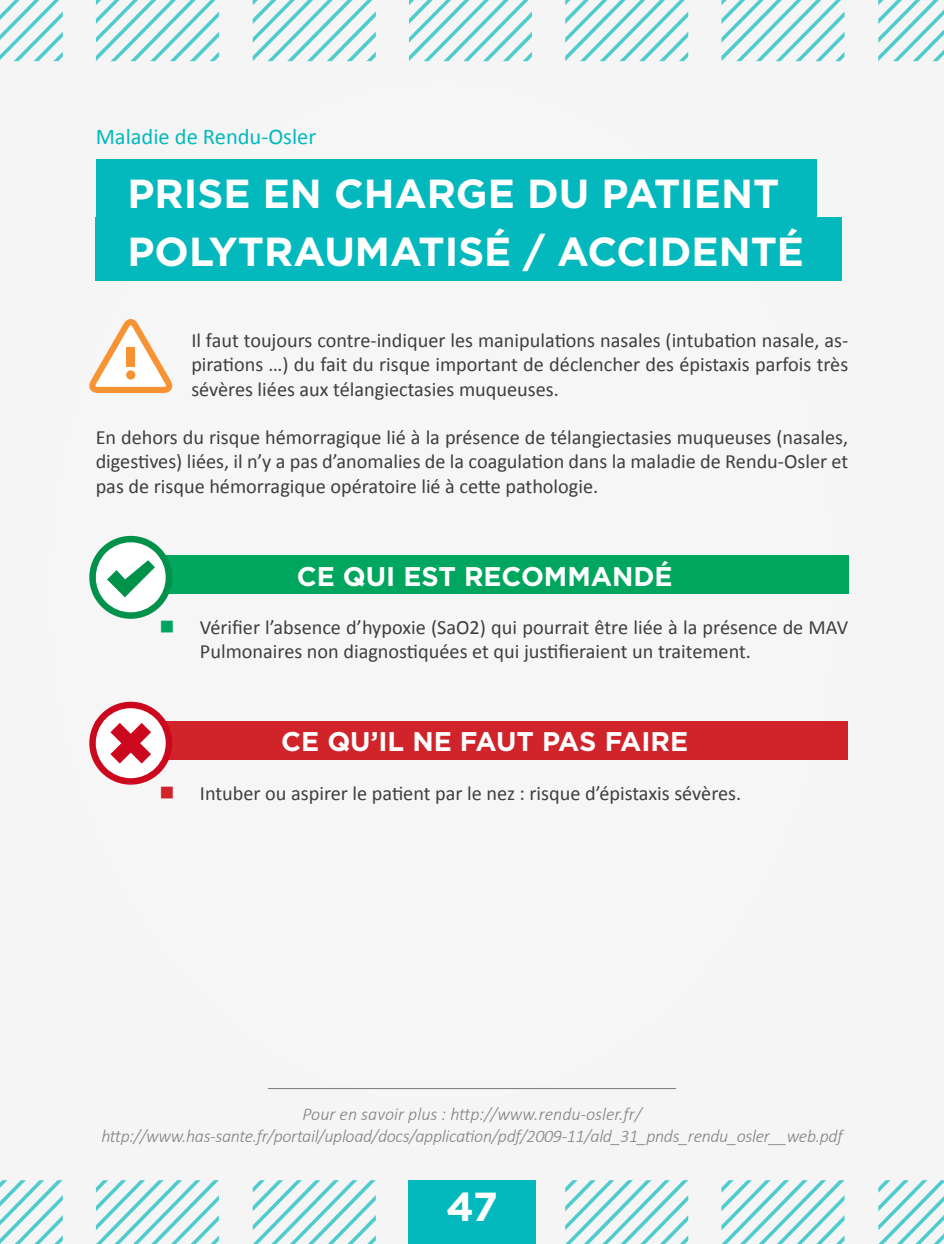
<style>
.page{position:relative;width:944px;height:1244px;background:#fff}
.page>*{position:absolute;margin:0;border:0;box-sizing:border-box;transform-origin:0 0}
.t1{font:700 40.5px "Gotham";color:#fff}
.t2{font:700 27px "Gotham";color:#fff}
.t3{font:22.5px "Calibri";color:#03b9bd}
.t4{font:20.25px/24.3px "Calibri";color:#3e3e3f;text-align:justify}
.t5{font:italic 300 18px "Calibri";letter-spacing:-.02em;color:#808285}
.t6{font:italic 300 18px "Calibri";color:#808285}
</style>
<div class="page">
<div style="left:96px;top:159px;width:720px;height:64px;background:#03b9bd"></div>
<div style="left:96px;top:217px;width:746px;height:64px;background:#03b9bd"></div>
<div style="left:96px;top:721px;width:752px;height:38px;background:#d1232a"></div>
<div style="left:96px;top:555px;width:752px;height:38px;background:#00a65d"></div>
<img style="left:0;top:0;width:944px;height:62px">
<img style="left:0;top:1180px;width:944px;height:64px">
<div style="left:408px;top:1180px;width:128px;height:64px;background:#03b9bd"></div>
<hr style="left:268px;top:1088px;width:408px;height:1px;background:#808285">
<svg style="left:89px;top:319px;width:84px;height:74px"></svg>
<div style="left:126px;top:370px;width:9px;height:10px;background:#f79332;border-radius:50%"></div>
<div style="left:127px;top:347px;width:8px;height:20px;background:#f79332"></div>
<svg style="left:89px;top:702px;width:87px;height:83px"></svg>
<svg style="left:89px;top:536px;width:87px;height:83px"></svg>
<p class="t3" style="left:96px;top:123px;width:222px">Maladie de Rendu-Osler</p>
<p class="t1" style="left:128px;top:171px;width:653px">PRISE EN CHARGE DU PATIENT</p>
<p class="t1" style="left:128px;top:228px;width:678px">POLYTRAUMATISÉ / ACCIDENTÉ</p>
<p class="t4" style="left:191px;top:328px;width:658px">Il faut toujours contre-indiquer les manipulations nasales (intubation nasale, as&shy;pirations …) du fait du risque important de déclencher des épistaxis parfois très sévères liées aux télangiectasies muqueuses.</p>
<p class="t4" style="left:96px;top:425px;width:754px">En dehors du risque hémorragique lié à la présence de télangiectasies muqueuses (nasales, digestives) liées, il n’y a pas d’anomalies de la coagulation dans la maladie de Rendu-Osler et pas de risque hémorragique opératoire lié à cette pathologie.</p>
<p class="t2" style="left:297px;top:560px;width:377px">CE QUI EST RECOMMANDÉ</p>
<p class="t4" style="left:200px;top:615px;width:650px">Vérifier l’absence d’hypoxie (SaO2) qui pourrait être liée à la présence de MAV<br>Pulmonaires non diagnostiquées et qui justifieraient un traitement.</p>
<p class="t2" style="left:281px;top:726px;width:408px">CE QU’IL NE FAUT PAS FAIRE</p>
<p class="t4" style="left:200px;top:781px;width:543px">Intuber ou aspirer le patient par le nez : risque d’épistaxis sévères.</p>
<p class="t6" style="left:302px;top:1103px;width:340px">Pour en savoir plus : http://www.rendu-osler.fr/</p>
<p class="t5" style="left:101px;top:1125px;width:743px">http://www.has-sante.fr/portail/upload/docs/application/pdf/2009-11/ald_31_pnds_rendu_osler__web.pdf</p>
<p class="t1" style="left:446px;top:1183px;width:53px">47</p>
</div>
